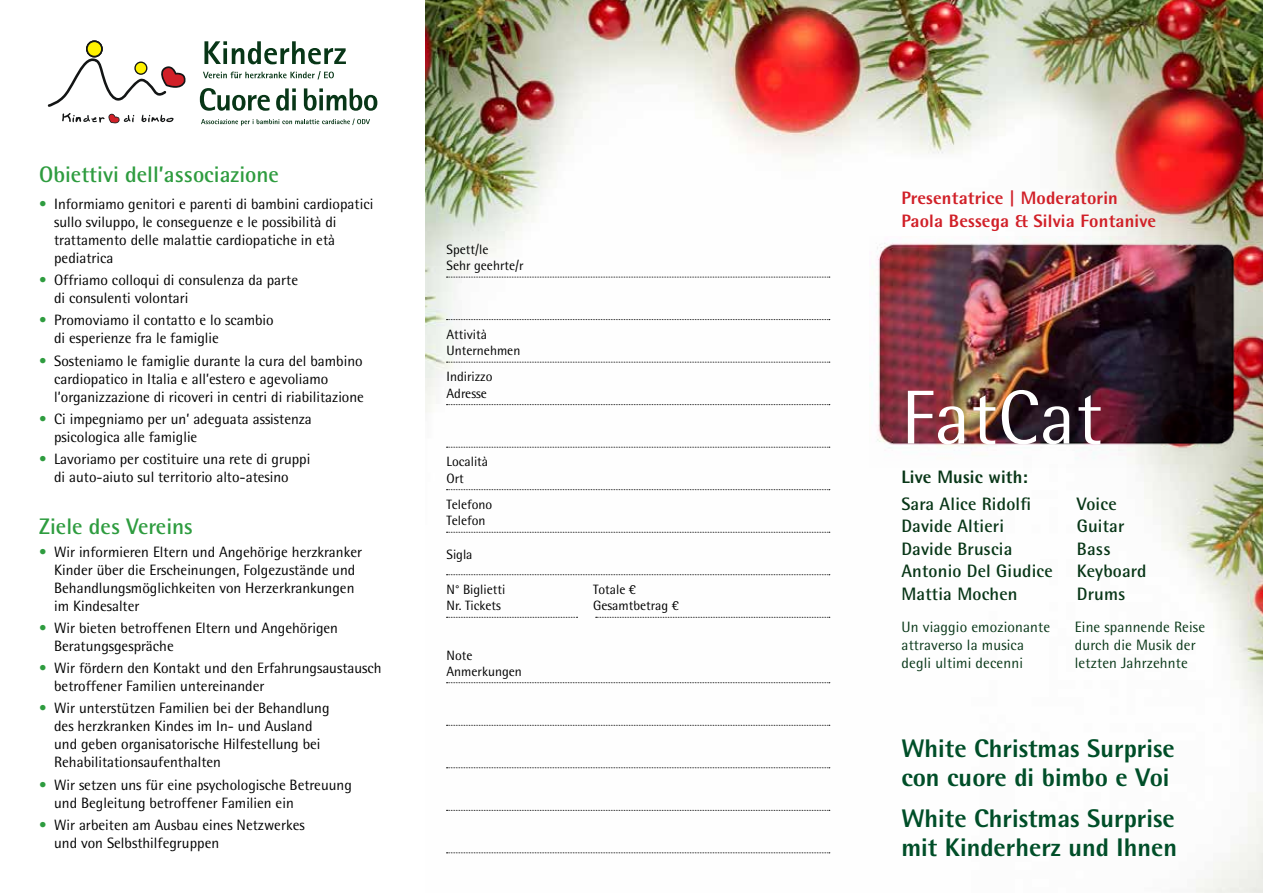
<style>
.page{position:relative;width:1263px;height:893px;background:#fff}
.page>*{position:absolute;margin:0;border:0;box-sizing:border-box;transform-origin:0 0}
.t1{font:76.5px "Rotis Semi Sans Std";letter-spacing:.01em;color:#fff}
.t2{font:800 25.5px/28.5px "Rotis Semi Sans Std";color:#004e28}
.t3{font:700 22.5px "Rotis Semi Sans Std";color:#2e9c3f}
.t4{font:700 18px "Rotis Semi Sans Std";letter-spacing:.01em;color:#083617}
.t5{font:800 18px/22.5px "Rotis Semi Sans Std";letter-spacing:.01em;color:#d12028}
.t6{font:800 18px "Rotis Semi Sans Std";letter-spacing:.01em;color:#083617}
.t7{font:15px/18px "Rotis Semi Sans Std";color:#000}
.t8{font:15px/18px "Rotis Semi Sans Std";letter-spacing:.01em;color:#083617}
.t9{font:13.5px/16.2px "Rotis Semi Sans Std";color:#000}
.s1{color:#2e9c3f}
</style>
<div class="page">
<img style="left:425px;top:0;width:838px;height:893px">
<img style="left:869px;top:236px;width:375px;height:232px">
<svg style="left:446px;top:277px;width:384px;height:1px"></svg>
<svg style="left:446px;top:319px;width:384px;height:1px"></svg>
<svg style="left:446px;top:362px;width:384px;height:1px"></svg>
<svg style="left:446px;top:404px;width:384px;height:1px"></svg>
<svg style="left:446px;top:447px;width:384px;height:1px"></svg>
<svg style="left:446px;top:489px;width:384px;height:1px"></svg>
<svg style="left:446px;top:532px;width:384px;height:1px"></svg>
<svg style="left:446px;top:574px;width:384px;height:1px"></svg>
<svg style="left:446px;top:617px;width:131px;height:1px"></svg>
<svg style="left:596px;top:617px;width:234px;height:1px"></svg>
<svg style="left:446px;top:682px;width:384px;height:1px"></svg>
<svg style="left:446px;top:725px;width:384px;height:1px"></svg>
<svg style="left:446px;top:767px;width:384px;height:1px"></svg>
<svg style="left:446px;top:810px;width:384px;height:1px"></svg>
<svg style="left:446px;top:852px;width:384px;height:1px"></svg>
<svg style="left:204px;top:41px;width:142px;height:23px"></svg>
<svg style="left:203px;top:71px;width:131px;height:8px"></svg>
<svg style="left:48px;top:40px;width:138px;height:67px"></svg>
<svg style="left:62px;top:113px;width:112px;height:11px"></svg>
<svg style="left:200px;top:88px;width:70px;height:23px"></svg>
<svg style="left:276px;top:88px;width:20px;height:23px"></svg>
<svg style="left:292px;top:95px;width:4px;height:15px"></svg>
<svg style="left:304px;top:88px;width:73px;height:23px"></svg>
<svg style="left:201px;top:119px;width:169px;height:7px"></svg>
<h3 class="t3" style="left:39px;top:161px;width:241px">Obiettivi dell’associazione</h3>
<p class="t7" style="left:54px;top:195px;width:321px;text-indent:-15px"><span class="s1">•</span> Informiamo genitori e parenti di bambini cardiopatici sullo sviluppo, le conseguenze e le possibilità di trattamento delle malattie cardiopatiche in età pediatrica</p>
<p class="t7" style="left:54px;top:271px;width:245px;text-indent:-15px"><span class="s1">•</span> Offriamo colloqui di consulenza da parte di consulenti volontari</p>
<p class="t7" style="left:54px;top:311px;width:221px;text-indent:-15px"><span class="s1">•</span> Promoviamo il contatto e lo scambio di esperienze fra le famiglie</p>
<p class="t7" style="left:54px;top:351px;width:311px;text-indent:-15px"><span class="s1">•</span> Sosteniamo le famiglie durante la cura del bambino cardiopatico in Italia e all’estero e agevoliamo l’organizzazione di ricoveri in centri di riabilitazione</p>
<p class="t7" style="left:54px;top:410px;width:259px;text-indent:-15px"><span class="s1">•</span> Ci impegniamo per un’ adeguata assistenza psicologica alle famiglie</p>
<p class="t7" style="left:39px;top:450px;width:273px;text-align:center"><span class="s1">•</span> Lavoriamo per costituire una rete di gruppi di auto-aiuto sul territorio alto-atesino</p>
<h3 class="t3" style="left:39px;top:513px;width:155px">Ziele des Vereins</h3>
<p class="t7" style="left:54px;top:542px;width:309px;text-indent:-15px"><span class="s1">•</span> Wir informieren Eltern und Angehörige herzkranker Kinder über die Erscheinungen, Folgezustände und Behandlungsmöglichkeiten von Herzerkrankungen im Kindesalter</p>
<p class="t7" style="left:54px;top:619px;width:285px;text-indent:-15px"><span class="s1">•</span> Wir bieten betroffenen Eltern und Angehörigen<br>Beratungsgespräche</p>
<p class="t7" style="left:54px;top:659px;width:329px;text-indent:-15px"><span class="s1">•</span> Wir fördern den Kontakt und den Erfahrungsaustausch betroffener Familien untereinander</p>
<p class="t7" style="left:54px;top:699px;width:277px;text-indent:-15px"><span class="s1">•</span> Wir unterstützen Familien bei der Behandlung des herzkranken Kindes im In- und Ausland und geben organisatorische Hilfestellung bei Rehabilitationsaufenthalten</p>
<p class="t7" style="left:54px;top:775px;width:299px;text-indent:-15px"><span class="s1">•</span> Wir setzen uns für eine psychologische Betreuung und Begleitung betroffener Familien ein</p>
<p class="t7" style="left:54px;top:816px;width:252px;text-indent:-15px"><span class="s1">•</span> Wir arbeiten am Ausbau eines Netzwerkes und von Selbsthilfegruppen</p>
<p class="t9" style="left:446px;top:241px;width:79px">Spett/le<br>Sehr geehrte/r</p>
<p class="t9" style="left:446px;top:326px;width:75px">Attività<br>Unternehmen</p>
<p class="t9" style="left:446px;top:369px;width:48px">Indirizzo<br>Adresse</p>
<p class="t9" style="left:446px;top:454px;width:43px">Località<br>Ort</p>
<p class="t9" style="left:446px;top:496px;width:47px">Telefono<br>Telefon</p>
<p class="t9" style="left:446px;top:546px;width:28px">Sigla</p>
<p class="t9" style="left:446px;top:581px;width:60px">N° Biglietti<br>Nr. Tickets</p>
<p class="t9" style="left:593px;top:581px;width:87px">Totale €<br>Gesamtbetrag €</p>
<p class="t9" style="left:446px;top:647px;width:77px">Note<br>Anmerkungen</p>
<p class="t5" style="left:901px;top:187px;width:256px">Presentatrice | Moderatorin<br>Paola Bessega &amp; Silvia Fontanive</p>
<h1 class="t1" style="left:901px;top:373px;width:202px">FatCat</h1>
<p class="t6" style="left:901px;top:466px;width:128px">Live Music with:</p>
<p class="t4" style="left:901px;top:493px;width:131px">Sara Alice Ridolfi</p>
<p class="t4" style="left:1077px;top:493px;width:41px">Voice</p>
<p class="t4" style="left:901px;top:515px;width:104px">Davide Altieri</p>
<p class="t4" style="left:1077px;top:515px;width:49px">Guitar</p>
<p class="t4" style="left:901px;top:538px;width:113px">Davide Bruscia</p>
<p class="t4" style="left:1077px;top:538px;width:35px">Bass</p>
<p class="t4" style="left:901px;top:560px;width:153px">Antonio Del Giudice</p>
<p class="t4" style="left:1077px;top:560px;width:71px">Keyboard</p>
<p class="t4" style="left:901px;top:583px;width:118px">Mattia Mochen</p>
<p class="t4" style="left:1077px;top:583px;width:50px">Drums</p>
<p class="t8" style="left:901px;top:618px;width:150px">Un viaggio emozionante attraverso la musica degli ultimi decenni</p>
<p class="t8" style="left:1075px;top:618px;width:132px">Eine spannende Reise durch die Musik der letzten Jahrzehnte</p>
<h2 class="t2" style="left:901px;top:734px;width:275px">White Christmas Surprise con cuore di bimbo e Voi</h2>
<h2 class="t2" style="left:901px;top:804px;width:277px">White Christmas Surprise mit Kinderherz und Ihnen</h2>
</div>
